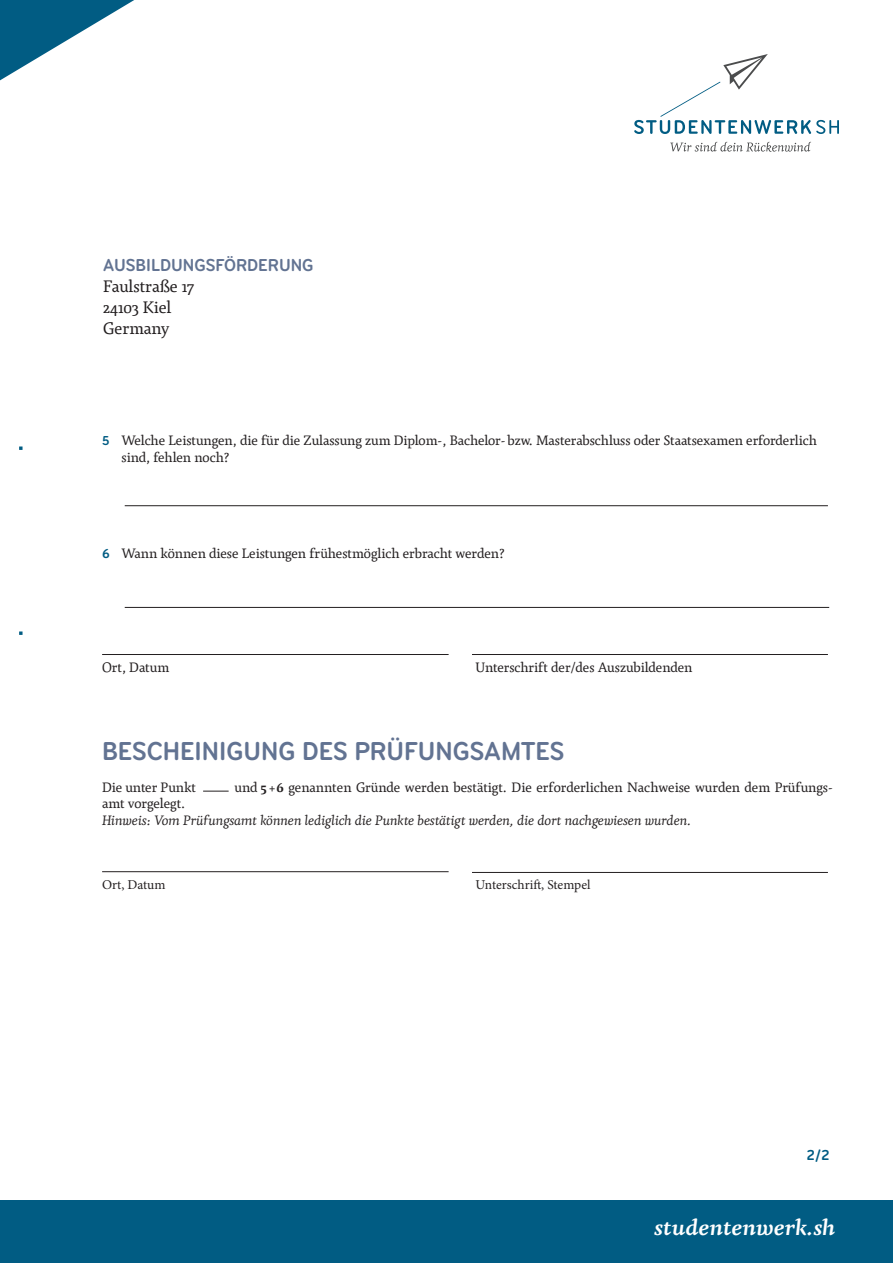
<style>
.page{position:relative;width:893px;height:1263px;background:#fff}
.page>*{position:absolute;margin:0;border:0;box-sizing:border-box;transform-origin:0 0}
.t1{font:700 27px "Bryant Condensed";color:#627392}
.t2{font:italic 700 21.75px "Agendatype";letter-spacing:-.005em;color:#fff}
.t3{font:700 18px "Bryant Condensed";color:#627392}
.t4{font:16.5px/21px "Agendatype";color:#231f20}
.t5{font:700 15px "Bryant Condensed";color:#015c83}
.t6{font:13.5px/16.2px "Agendatype";color:#231f20}
.t7{font:italic 13.5px "Agendatype";letter-spacing:-.005em;color:#231f20}
.t8{font:13.5px "Minion Pro";color:#231f20}
.s1{font-family:"Bryant Condensed";font-weight:700;color:#015c83}
.s2{font-weight:700}
</style>
<div class="page">
<div style="left:0;top:1200px;width:893px;height:63px;background:#015c83"></div>
<svg style="left:19px;top:631px;width:4px;height:4px"></svg>
<svg style="left:19px;top:446px;width:4px;height:4px"></svg>
<svg style="left:0;top:0;width:134px;height:80px"></svg>
<svg style="left:634px;top:54px;width:205px;height:80px"></svg>
<svg style="left:670px;top:142px;width:141px;height:10px"></svg>
<svg style="left:203px;top:791px;width:26px;height:1px"></svg>
<hr style="left:125px;top:505px;width:703px;height:1px;background:#231f20">
<hr style="left:125px;top:607px;width:704px;height:1px;background:#231f20">
<hr style="left:102px;top:654px;width:347px;height:1px;background:#231f20">
<hr style="left:102px;top:871px;width:347px;height:1px;background:#231f20">
<hr style="left:472px;top:654px;width:356px;height:1px;background:#231f20">
<hr style="left:472px;top:872px;width:356px;height:1px;background:#231f20">
<h3 class="t3" style="left:103px;top:254px;width:212px">AUSBILDUNGSFÖRDERUNG</h3>
<p class="t4" style="left:103px;top:276px;width:92px">Faulstraße 17<br>24103 Kiel<br>Germany</p>
<p class="t6" style="left:122px;top:432px;width:697px;text-indent:-19px"><span class="s1">5</span> Welche Leistungen, die für die Zulassung zum Diplom-, Bachelor- bzw. Masterabschluss oder Staatsexamen erforderlich sind, fehlen noch?</p>
<p class="t6" style="left:102px;top:545px;width:404px"><span class="s1">6</span> Wann können diese Leistungen frühestmöglich erbracht werden?</p>
<p class="t6" style="left:102px;top:659px;width:69px">Ort, Datum</p>
<p class="t6" style="left:476px;top:659px;width:218px">Unterschrift der/des Auszubildenden</p>
<h1 class="t1" style="left:102px;top:734px;width:464px">BESCHEINIGUNG DES PRÜFUNGSAMTES</h1>
<p class="t6" style="left:102px;top:779px;width:96px">Die unter Punkt</p>
<p class="t6" style="left:234px;top:779px;width:600px">und <span class="s2">5 + 6</span> genannten Gründe werden bestätigt. Die erforderlichen Nachweise wurden dem Prüfungs-</p>
<p class="t6" style="left:102px;top:795px;width:85px">amt vorgelegt.</p>
<p class="t7" style="left:102px;top:811px;width:591px">Hinweis: Vom Prüfungsamt können lediglich die Punkte bestätigt werden, die dort nachgewiesen wurden.</p>
<p class="t8" style="left:102px;top:876px;width:65px">Ort, Datum</p>
<p class="t8" style="left:476px;top:876px;width:116px">Unterschrift, Stempel</p>
<p class="t5" style="left:807px;top:1146px;width:24px">2/2</p>
<h2 class="t2" style="left:654px;top:1213px;width:183px">studentenwerk.sh</h2>
</div>
